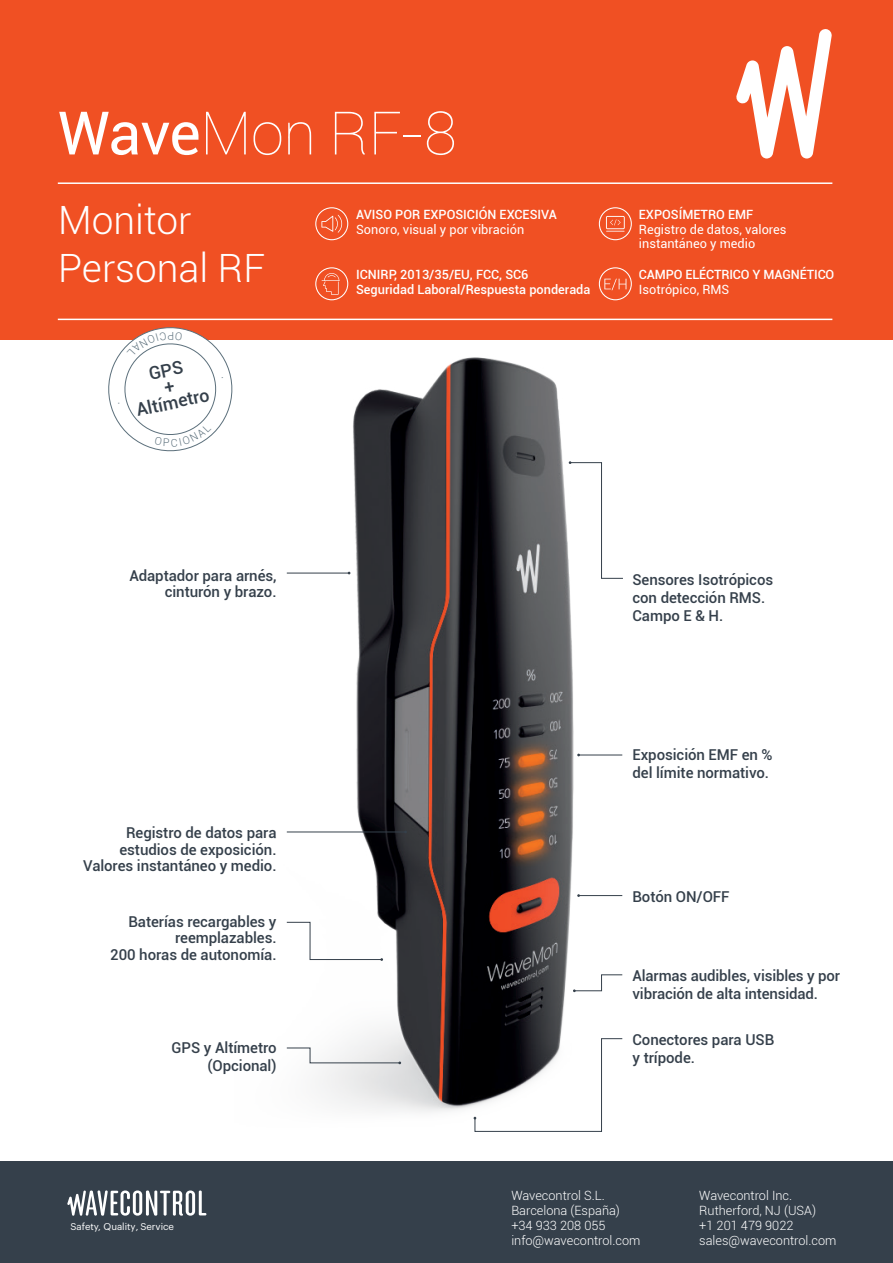
<style>
.page{position:relative;width:893px;height:1263px;background:#fff}
.page>*{position:absolute;margin:0;border:0;box-sizing:border-box;transform-origin:0 0}
.t1{font:100 60px "Roboto";color:#fff}
.t2{font:300 39px/48px "Roboto";color:#fff}
.t3{font:500 18px "Roboto";color:#35404b}
.t4{font:500 15px/18px "Roboto";letter-spacing:-.005em;color:#35404b}
.t5{font:300 12.75px/15px "Roboto";color:#fff}
.t6{font:500 12.75px "Roboto";color:#fff}
.t7{font:12.75px/14.7px "Roboto";color:#fff}
.t8{font:300 10.65px "Roboto";color:#5b6f7b}
.t9{font:9.6px "Graphik";color:#fff}
.s1{font-weight:400}
</style>
<div class="page">
<div style="left:0;top:0;width:893px;height:340px;background:#f05023"></div>
<div style="left:0;top:1161px;width:893px;height:102px;background:#35404b"></div>
<svg style="left:67px;top:1190px;width:139px;height:26px"></svg>
<svg style="left:736px;top:29px;width:96px;height:130px"></svg>
<hr style="left:58px;top:182px;width:774px;height:2px;background:#fff">
<hr style="left:58px;top:319px;width:774px;height:1px;background:#fff">
<svg style="left:604px;top:279px;width:22px;height:11px"></svg>
<div style="left:599px;top:267px;width:33px;height:33px;border:1px solid #fff;border-radius:50%"></div>
<div style="left:315px;top:267px;width:33px;height:33px;border:1px solid #fff;border-radius:50%"></div>
<svg style="left:322px;top:273px;width:18px;height:22px"></svg>
<div style="left:315px;top:207px;width:33px;height:33px;border:1px solid #fff;border-radius:50%"></div>
<svg style="left:321px;top:215px;width:21px;height:18px"></svg>
<div style="left:599px;top:207px;width:33px;height:33px;border:1px solid #fff;border-radius:50%"></div>
<svg style="left:606px;top:216px;width:19px;height:16px"></svg>
<img style="left:235px;top:300px;width:386px;height:819px">
<svg style="left:569px;top:461px;width:54px;height:118px"></svg>
<hr style="left:579px;top:895px;width:43px;height:1px;background:#35404b">
<svg style="left:474px;top:1038px;width:149px;height:94px"></svg>
<svg style="left:573px;top:974px;width:50px;height:18px"></svg>
<hr style="left:287px;top:832px;width:119px;height:1px;background:#35404b">
<hr style="left:287px;top:573px;width:62px;height:1px;background:#35404b">
<svg style="left:286px;top:922px;width:97px;height:39px"></svg>
<svg style="left:286px;top:1047px;width:115px;height:17px"></svg>
<hr style="left:579px;top:755px;width:43px;height:1px;background:#35404b">
<svg style="left:100px;top:319px;width:140px;height:140px"></svg>
<p class="t1" style="left:58px;top:92px;width:400px"><span class="s1">Wave</span>Mon RF-8</p>
<p class="t2" style="left:58px;top:194px;width:208px">Monitor<br>Personal RF</p>
<p class="t6" style="left:639px;top:205px;width:116px">EXPOSÍMETRO EMF</p>
<p class="t6" style="left:356px;top:205px;width:202px">AVISO POR EXPOSICIÓN EXCESIVA</p>
<p class="t7" style="left:356px;top:221px;width:170px">Sonoro, visual y por vibración</p>
<p class="t6" style="left:356px;top:265px;width:174px">ICNIRP, 2013/35/EU, FCC, SC6</p>
<p class="t6" style="left:356px;top:280px;width:236px">Seguridad Laboral/Respuesta ponderada</p>
<p class="t7" style="left:639px;top:221px;width:149px">Registro de datos, valores instantáneo y medio</p>
<p class="t6" style="left:639px;top:265px;width:197px">CAMPO ELÉCTRICO Y MAGNÉTICO</p>
<p class="t7" style="left:639px;top:281px;width:92px">Isotrópico, RMS</p>
<p class="t8" style="left:174px;top:343px;width:8px;rotate:180deg">P</p>
<p class="t3" style="left:134px;top:398px;width:76px;rotate:-12deg">Altímetro</p>
<p class="t4" style="left:129px;top:567px;width:149px;line-height:16.2px;text-align:right">Adaptador para arnés, cinturón y brazo.</p>
<p class="t4" style="left:119px;top:824px;width:159px;line-height:16.2px;text-align:center">Registro de datos para estudios de exposición.</p>
<p class="t4" style="left:83px;top:856px;width:195px">Valores instantáneo y medio.</p>
<p class="t4" style="left:128px;top:913px;width:150px;line-height:16.2px;text-align:right">Baterías recargables y reemplazables.</p>
<p class="t4" style="left:110px;top:945px;width:168px">200 horas de autonomía.</p>
<p class="t4" style="left:172px;top:1038px;width:107px;text-align:right">GPS y Altímetro (Opcional)</p>
<p class="t9" style="left:70px;top:1219px;width:105px">Safety, Quality, Service</p>
<p class="t4" style="left:632px;top:570px;width:142px">Sensores Isotrópicos con detección RMS.</p>
<p class="t4" style="left:632px;top:606px;width:92px">Campo E &amp; H.</p>
<p class="t4" style="left:632px;top:745px;width:142px">Exposición EMF en % del límite normativo.</p>
<p class="t4" style="left:632px;top:887px;width:98px">Botón ON/OFF</p>
<p class="t4" style="left:632px;top:966px;width:209px">Alarmas audibles, visibles y por vibración de alta intensidad.</p>
<p class="t4" style="left:632px;top:1030px;width:143px">Conectores para USB y trípode.</p>
<p class="t5" style="left:511px;top:1187px;width:131px">Wavecontrol S.L.<br>Barcelona (España) +34 933 208 055 info@wavecontrol.com</p>
<p class="t5" style="left:699px;top:1187px;width:139px">Wavecontrol Inc.<br>Rutherford, NJ (USA)<br>+1 201 479 9022 sales@wavecontrol.com</p>
</div>
